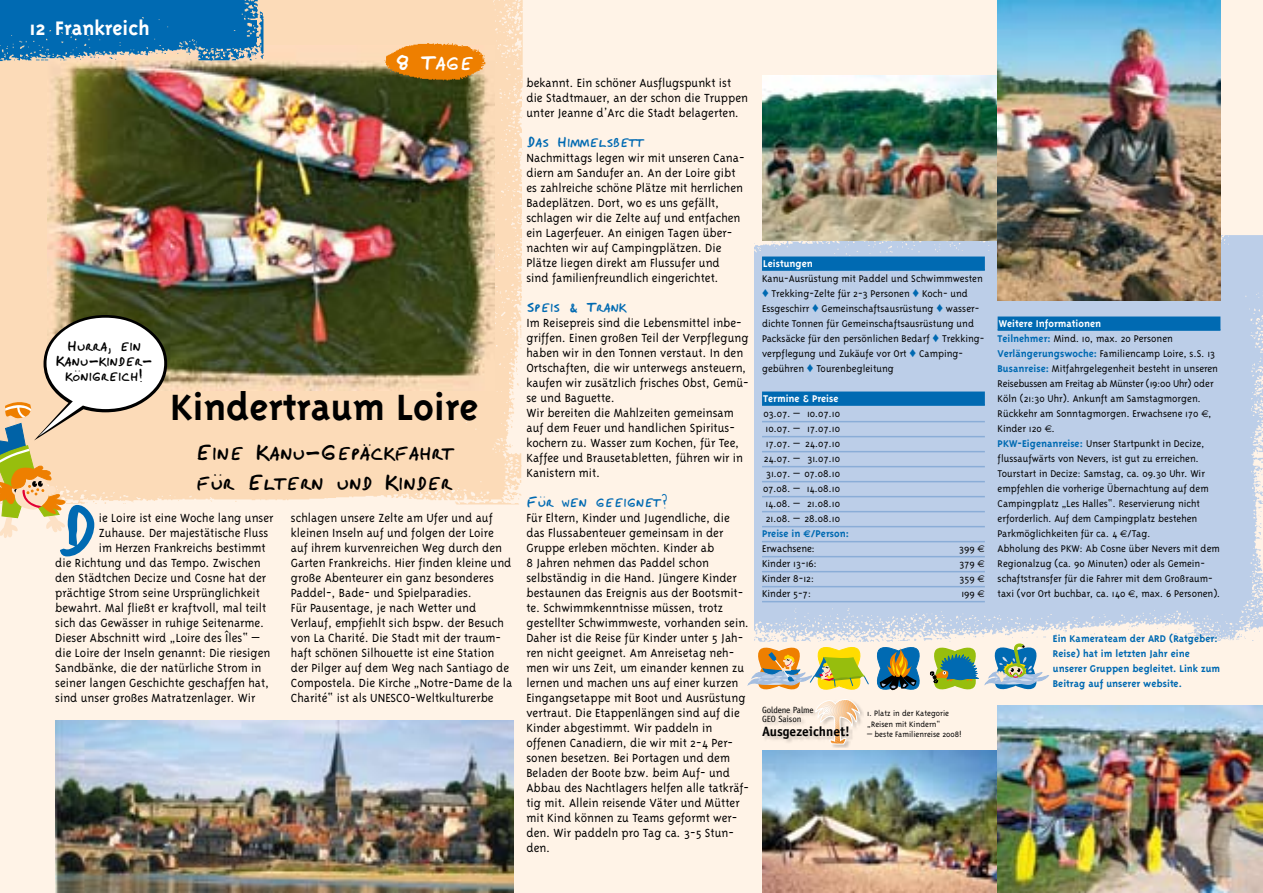
<style>
.page{position:relative;width:1263px;height:893px;background:#fff3e7}
.page>*{position:absolute;margin:0;border:0;box-sizing:border-box;transform-origin:0 0}
.t1{font:86.4px "Krahling";color:#006ab2}
.t2{font:700 42px "Triplex";color:#000}
.t3{font:27px/30px "Krahling";letter-spacing:-.03em;color:#000}
.t4{font:27px "Krahling";color:#fff}
.t5{font:700 22.5px "Triplex";color:#fff}
.t6{font:18px "Krahling";letter-spacing:-.03em;color:#006ab2}
.t7{font:18px/15px "Krahling";letter-spacing:-.03em;color:#000;text-align:center}
.t8{font:300 13.5px/15px "Triplex";color:#000}
.t9{font:700 13.5px "Officina Sans";color:#000}
.t10{font:300 11.25px/15px "Triplex";color:#000}
.t11{font:700 11.25px/15px "Triplex";color:#006ab2}
.t12{font:700 11.25px "Triplex";color:#fff}
.t13{font:300 9px/10.5px "Triplex";color:#000}
.t14{font:9px/9px "Officina Sans";letter-spacing:-.01em;color:#000}
.s1{color:#006ab2}
.s2{font-family:"Euro Sans";font-size:9.75px}
.s3{font-family:"Euro Sans";font-weight:400;font-size:9.75px}
.s4{font-weight:700;color:#fff}
.s5{font-weight:700;color:#006ab2}
</style>
<div class="page">
<img style="left:762px;top:750px;width:236px;height:143px">
<img style="left:755px;top:225px;width:508px;height:417px">
<img style="left:0;top:0;width:523px;height:505px">
<img style="left:47px;top:46px;width:447px;height:345px">
<img style="left:55px;top:720px;width:459px;height:173px">
<img style="left:998px;top:705px;width:265px;height:188px">
<svg style="left:930px;top:643px;width:119px;height:47px"></svg>
<img style="left:762px;top:75px;width:236px;height:165px">
<img style="left:381px;top:41px;width:113px;height:42px">
<img style="left:998px;top:0;width:222px;height:300px">
<div style="left:763px;top:699px;width:101px;height:49px;background:#000;opacity:.2"></div>
<svg style="left:748px;top:647px;width:172px;height:97px"></svg>
<svg style="left:0;top:315px;width:167px;height:223px;background:#e9d6ba"></svg>
<div style="left:762px;top:257px;width:223px;height:13px;background:#006ab2"></div>
<hr style="left:762px;top:269px;width:223px;height:2px;background:#006ab2">
<div style="left:762px;top:392px;width:223px;height:13px;background:#006ab2"></div>
<hr style="left:762px;top:404px;width:223px;height:2px;background:#006ab2">
<hr style="left:762px;top:421px;width:223px;height:1px;background:#8aadd7">
<hr style="left:762px;top:436px;width:223px;height:1px;background:#8aadd7">
<hr style="left:762px;top:451px;width:223px;height:1px;background:#8aadd7">
<hr style="left:762px;top:466px;width:223px;height:1px;background:#8aadd7">
<hr style="left:762px;top:481px;width:223px;height:1px;background:#8aadd7">
<hr style="left:762px;top:496px;width:223px;height:1px;background:#8aadd7">
<hr style="left:762px;top:511px;width:223px;height:1px;background:#8aadd7">
<hr style="left:762px;top:526px;width:223px;height:1px;background:#8aadd7">
<hr style="left:762px;top:541px;width:223px;height:1px;background:#8aadd7">
<hr style="left:762px;top:556px;width:223px;height:1px;background:#8aadd7">
<hr style="left:762px;top:571px;width:223px;height:1px;background:#8aadd7">
<hr style="left:762px;top:586px;width:223px;height:1px;background:#8aadd7">
<hr style="left:762px;top:601px;width:223px;height:1px;background:#8aadd7">
<div style="left:998px;top:317px;width:222px;height:13px;background:#006ab2"></div>
<hr style="left:998px;top:329px;width:222px;height:2px;background:#006ab2">
<img style="left:0;top:0;width:267px;height:74px">
<h3 class="t5" style="left:30px;top:15px;width:122px">12 Frankreich</h3>
<h3 class="t4" style="left:395px;top:49px;width:81px">8 Tage</h3>
<h3 class="t7" style="left:56px;top:338px;width:99px">Hurra, ein<br>Kanu-kinder&shy;königreich!</h3>
<h2 class="t2" style="left:170px;top:383px;width:309px">Kindertraum Loire</h2>
<h3 class="t3" style="left:195px;top:436px;width:261px">Eine Kanu-Gepäckfahrt für Eltern und Kinder</h3>
<h1 class="t1" style="left:55px;top:487px;width:45px">D</h1>
<p class="t8" style="left:99px;top:510px;width:176px">ie Loire ist eine Woche lang unser</p>
<p class="t8" style="left:99px;top:525px;width:171px">Zuhause. Der majestätische Fluss</p>
<p class="t8" style="left:99px;top:540px;width:168px">im Herzen Frankreichs bestimmt</p>
<p class="t8" style="left:55px;top:555px;width:207px">die Richtung und das Tempo. Zwischen</p>
<p class="t8" style="left:55px;top:570px;width:212px">den Städtchen Decize und Cosne hat der</p>
<p class="t8" style="left:55px;top:585px;width:206px">prächtige Strom seine Ursprünglichkeit</p>
<p class="t8" style="left:55px;top:600px;width:213px">bewahrt. Mal fließt er kraftvoll, mal teilt</p>
<p class="t8" style="left:55px;top:615px;width:210px">sich das Gewässer in ruhige Seitenarme.</p>
<p class="t8" style="left:55px;top:630px;width:206px">Dieser Abschnitt wird „Loire des Îles“ –</p>
<p class="t8" style="left:55px;top:645px;width:217px">die Loire der Inseln genannt: Die riesigen</p>
<p class="t8" style="left:55px;top:660px;width:208px">Sandbänke, die der natürliche Strom in</p>
<p class="t8" style="left:55px;top:675px;width:215px">seiner langen Geschichte geschaffen hat,</p>
<p class="t8" style="left:55px;top:690px;width:202px">sind unser großes Matratzenlager. Wir</p>
<p class="t8" style="left:291px;top:510px;width:223px">schlagen unsere Zelte am Ufer und auf kleinen Inseln auf und folgen der Loire auf ihrem kurvenreichen Weg durch den Garten Frankreichs. Hier finden kleine und große Abenteurer ein ganz besonderes Paddel-, Bade- und Spielparadies.<br>Für Pausentage, je nach Wetter und Verlauf, empfiehlt sich bspw. der Besuch von La Charité. Die Stadt mit der traum&shy;haft schönen Silhouette ist eine Station der Pilger auf dem Weg nach Santiago de Compostela. Die Kirche „Notre-Dame de la Charité“ ist als UNESCO-Weltkulturerbe</p>
<p class="t8" style="left:526px;top:75px;width:223px">bekannt. Ein schöner Ausflugspunkt ist die Stadtmauer, an der schon die Truppen unter Jeanne d’Arc die Stadt belagerten.</p>
<h3 class="t6" style="left:526px;top:133px;width:119px">Das Himmelsbett</h3>
<p class="t8" style="left:526px;top:150px;width:220px">Nachmittags legen wir mit unseren Cana&shy;diern am Sandufer an. An der Loire gibt es zahlreiche schöne Plätze mit herrlichen Badeplätzen. Dort, wo es uns gefällt, schlagen wir die Zelte auf und entfachen ein Lagerfeuer. An einigen Tagen über&shy;nachten wir auf Campingplätzen. Die Plätze liegen direkt am Flussufer und sind familienfreundlich eingerichtet.</p>
<h3 class="t6" style="left:526px;top:298px;width:102px">Speis &amp; Trank</h3>
<p class="t8" style="left:526px;top:315px;width:224px">Im Reisepreis sind die Lebensmittel inbe&shy;griffen. Einen großen Teil der Verpflegung haben wir in den Tonnen verstaut. In den Ortschaften, die wir unterwegs ansteuern, kaufen wir zusätzlich frisches Obst, Gemü&shy;se und Baguette.<br>Wir bereiten die Mahlzeiten gemeinsam auf dem Feuer und handlichen Spiritus&shy;kochern zu. Wasser zum Kochen, für Tee, Kaffee und Brausetabletten, führen wir in Kanistern mit.</p>
<h3 class="t6" style="left:526px;top:493px;width:143px">Für wen geeignet?</h3>
<p class="t8" style="left:526px;top:510px;width:224px">Für Eltern, Kinder und Jugendliche, die das Flussabenteuer gemeinsam in der Gruppe erleben möchten. Kinder ab<br>8 Jahren nehmen das Paddel schon selbständig in die Hand. Jüngere Kinder bestaunen das Ereignis aus der Bootsmit&shy;te. Schwimmkenntnisse müssen, trotz gestellter Schwimmweste, vorhanden sein.<br>Daher ist die Reise für Kinder unter 5 Jah&shy;ren nicht geeignet. Am Anreisetag neh&shy;men wir uns Zeit, um einander kennen zu lernen und machen uns auf einer kurzen Eingangsetappe mit Boot und Ausrüstung vertraut. Die Etappenlängen sind auf die Kinder abgestimmt. Wir paddeln in offenen Canadiern, die wir mit 2-4 Per&shy;sonen besetzen. Bei Portagen und dem Beladen der Boote bzw. beim Auf- und Abbau des Nachtlagers helfen alle tatkräf&shy;tig mit. Allein reisende Väter und Mütter mit Kind können zu Teams geformt wer&shy;den. Wir paddeln pro Tag ca. 3-5 Stun&shy;den.</p>
<p class="t12" style="left:763px;top:257px;width:51px">Leistungen</p>
<p class="t10" style="left:762px;top:271px;width:224px">Kanu-Ausrüstung mit Paddel und Schwimmwesten <span class="s1">♦</span> Trekking-Zelte für 2-3 Personen <span class="s1">♦</span> Koch- und Essgeschirr <span class="s1">♦</span> Gemeinschaftsausrüstung <span class="s1">♦</span> wasser&shy;dichte Tonnen für Gemeinschaftsausrüstung und Packsäcke für den persönlichen Bedarf <span class="s1">♦</span> Trekking&shy;verpflegung und Zukäufe vor Ort <span class="s1">♦</span> Camping&shy;gebühren <span class="s1">♦</span> Tourenbegleitung</p>
<p class="t12" style="left:763px;top:392px;width:77px">Termine &amp; Preise</p>
<p class="t10" style="left:763px;top:406px;width:78px">03.07. – 10.07.10</p>
<p class="t10" style="left:766px;top:421px;width:76px">10.07. – 17.07.10</p>
<p class="t10" style="left:766px;top:436px;width:76px">17.07. – 24.07.10</p>
<p class="t10" style="left:764px;top:451px;width:78px">24.07. – 31.07.10</p>
<p class="t10" style="left:766px;top:466px;width:75px">31.07. – 07.08.10</p>
<p class="t10" style="left:763px;top:481px;width:79px">07.08. – 14.08.10</p>
<p class="t10" style="left:765px;top:496px;width:76px">14.08. – 21.08.10</p>
<p class="t10" style="left:766px;top:511px;width:76px">21.08. – 28.08.10</p>
<p class="t11" style="left:762px;top:526px;width:89px">Preise in <span class="s2">€</span>/Person:</p>
<p class="t10" style="left:762px;top:541px;width:55px">Erwachsene:</p>
<p class="t10" style="left:959px;top:541px;width:27px">399 <span class="s3">E</span></p>
<p class="t10" style="left:762px;top:556px;width:56px">Kinder 13-16:</p>
<p class="t10" style="left:959px;top:556px;width:27px">379 <span class="s3">E</span></p>
<p class="t10" style="left:762px;top:571px;width:54px">Kinder 8-12:</p>
<p class="t10" style="left:959px;top:571px;width:27px">359 <span class="s3">E</span></p>
<p class="t10" style="left:762px;top:586px;width:51px">Kinder 5-7:</p>
<p class="t10" style="left:961px;top:586px;width:25px">199 <span class="s3">€</span></p>
<p class="t14" style="left:762px;top:705px;width:53px">Goldene Palme<br>GEO Saison</p>
<p class="t13" style="left:867px;top:708px;width:83px">1. Platz in der Kategorie „Reisen mit Kindern“</p>
<p class="t13" style="left:867px;top:729px;width:96px">– beste Familienreise 2008!</p>
<p class="t9" style="left:762px;top:723px;width:89px">Ausgezeichnet!</p>
<p class="t10" style="left:998px;top:316px;width:224px"><span class="s4">Weitere Informationen<br></span><span class="s5">Teilnehmer:</span> Mind. 10, max. 20 Personen <span class="s5">Verlängerungswoche:</span> Familiencamp Loire, s.S. 13<br><span class="s5">Busanreise:</span> Mitfahrgelegenheit besteht in unseren Reisebussen am Freitag ab Münster (19:00 Uhr) oder Köln (21:30 Uhr). Ankunft am Samstagmorgen.<br>Rückkehr am Sonntagmorgen. Erwachsene 170 <span class="s3">E</span>, Kinder 120 <span class="s3">E</span>.<br><span class="s5">PKW-Eigenanreise:</span> Unser Startpunkt in Decize, flussaufwärts von Nevers, ist gut zu erreichen.<br>Tourstart in Decize: Samstag, ca. 09.30 Uhr. Wir empfehlen die vorherige Übernachtung auf dem Campingplatz „Les Halles“. Reservierung nicht erforderlich. Auf dem Campingplatz bestehen Parkmöglichkeiten für ca. 4 <span class="s3">€</span>/Tag.<br>Abholung des PKW: Ab Cosne über Nevers mit dem Regionalzug (ca. 90 Minuten) oder als Gemein&shy;schaftstransfer für die Fahrer mit dem Großraum&shy;taxi (vor Ort buchbar, ca. 140 <span class="s3">€</span>, max. 6 Personen).</p>
<p class="t11" style="left:1053px;top:631px;width:169px">Ein Kamerateam der ARD (Ratgeber:<br>Reise) hat im letzten Jahr eine unserer Gruppen begleitet. Link zum<br>Beitrag auf unserer website.</p>
</div>
